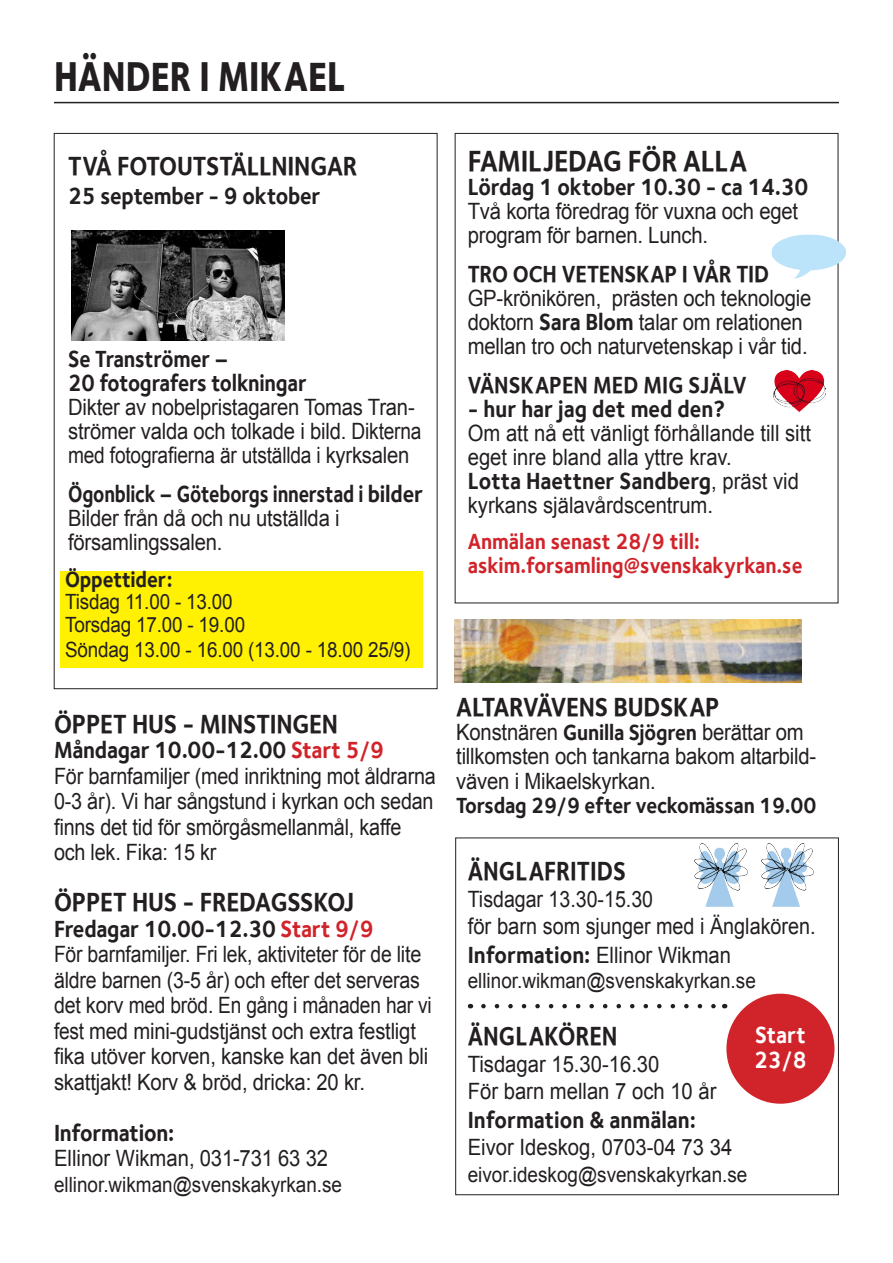
<style>
.page{position:relative;width:893px;height:1263px;background:#fff}
.page>*{position:absolute;margin:0;border:0;box-sizing:border-box;transform-origin:0 0}
.t1{font:42.9px "Foundry Sterling Extra Bld Expert";color:#231f20;scale:.82 1}
.t2{font:30px "Foundry Sterling Bold Expert";letter-spacing:-.01em;color:#231f20;scale:.9 1}
.t3{font:27px "Foundry Sterling Bold Expert";letter-spacing:-.01em;color:#231f20;scale:.9 1}
.t4{font:27px "Foundry Sterling Bold Expert";letter-spacing:-.01em;color:#231f20;scale:.87 1}
.t5{font:700 24px "Foundry Sterling";letter-spacing:-.01em;color:#231f20;scale:.9 1}
.t6{font:24px "Foundry Sterling Bold Expert";letter-spacing:-.005em;color:#231f20;scale:.9 1}
.t7{font:700 24px "Foundry Sterling";letter-spacing:-.01em;color:#231f20;scale:.87 1}
.t8{font:700 24px "Foundry Sterling";letter-spacing:-.01em;color:#231f20;scale:.81 1}
.t9{font:700 24px "Foundry Sterling";color:#fff;scale:.9 1}
.t10{font:22.5px/24px "Arial";letter-spacing:-.01em;color:#231f20;scale:.9 1}
.t11{font:22.5px/25.5px "Arial";letter-spacing:-.01em;color:#231f20;scale:.86 1}
.t12{font:22.5px/25.5px "Arial";letter-spacing:-.01em;color:#231f20;scale:.88 1}
.t13{font:700 22.5px/24px "Foundry Sterling";color:#d1232a;scale:.9 1}
.t14{font:700 22.5px "Foundry Sterling";letter-spacing:-.01em;color:#231f20;scale:.9 1}
.t15{font:22.5px "Arial";letter-spacing:-.01em;color:#231f20;scale:.87 1}
.t16{font:21px "Arial";color:#231f20;scale:.9 1}
.s1{color:#d1232a}
.s2{font-family:"Foundry Sterling";font-weight:700;font-size:24px}
.s3{font-family:"Arial";font-weight:400;font-size:22.5px}
.s4{font-family:"Foundry Sterling";font-weight:700}
</style>
<div class="page">
<div style="left:60px;top:571px;width:363px;height:96px;background:#fff101"></div>
<hr style="left:54px;top:102px;width:785px;height:1px;background:#231f20">
<div style="left:455px;top:838px;width:384px;height:357px;border:1px solid #231f20"></div>
<img style="left:694px;top:844px;width:53px;height:63px">
<img style="left:761px;top:844px;width:53px;height:63px">
<svg style="left:483px;top:1004px;width:233px;height:4px"></svg>
<div style="left:726px;top:994px;width:108px;height:110px;background:#d1232a;border-radius:50%"></div>
<img style="left:72px;top:230px;width:212px;height:110px">
<img style="left:455px;top:619px;width:346px;height:63px">
<img style="left:771px;top:224px;width:75px;height:61px">
<img style="left:774px;top:370px;width:51px;height:41px">
<p class="t1" style="left:54px;top:50px;width:358px">HÄNDER I MIKAEL</p>
<p class="t3" style="left:68px;top:150px;width:323px">TVÅ FOTOUTSTÄLLNINGAR</p>
<p class="t5" style="left:68px;top:181px;width:282px">25 september - 9 oktober</p>
<p class="t7" style="left:68px;top:345px;width:186px">Se Tranströmer –</p>
<p class="t7" style="left:68px;top:369px;width:276px">20 fotografers tolkningar</p>
<p class="t10" style="left:68px;top:396px;width:394px">Dikter av nobelpristagaren Tomas Tran&shy;strömer valda och tolkade i bild. Dikterna med fotografierna är utställda i kyrksalen</p>
<p class="t8" style="left:68px;top:480px;width:440px">Ögonblick – Göteborgs innerstad i bilder</p>
<p class="t10" style="left:68px;top:507px;width:303px">Bilder från då och nu utställda i församlingssalen.</p>
<p class="t14" style="left:65px;top:566px;width:121px">Öppettider:</p>
<p class="t16" style="left:65px;top:588px;width:188px">Tisdag 11.00 - 13.00</p>
<p class="t16" style="left:65px;top:611px;width:202px">Torsdag 17.00 - 19.00</p>
<p class="t16" style="left:65px;top:636px;width:385px">Söndag 13.00 - 16.00 (13.00 - 18.00 25/9)</p>
<p class="t3" style="left:54px;top:707px;width:317px">ÖPPET HUS - MINSTINGEN</p>
<p class="t5" style="left:54px;top:736px;width:368px">Måndagar 10.00-12.00 <span class="s1">Start 5/9</span></p>
<p class="t12" style="left:54px;top:763px;width:435px">För barnfamiljer (med inriktning mot åldrarna 0-3 år). Vi har sångstund i kyrkan och sedan finns det tid för smörgåsmellanmål, kaffe och lek. Fika: 15 kr</p>
<p class="t3" style="left:54px;top:886px;width:335px">ÖPPET HUS - FREDAGSSKOJ</p>
<p class="t5" style="left:54px;top:914px;width:357px">Fredagar 10.00-12.30 <span class="s1">Start 9/9</span></p>
<p class="t11" style="left:54px;top:942px;width:441px">För barnfamiljer. Fri lek, aktiviteter för de lite äldre barnen (3-5 år) och efter det serveras det korv med bröd. En gång i månaden har vi fest med mini-gudstjänst och extra festligt fika utöver korven, kanske kan det även bli skattjakt! Korv &amp; bröd, dricka: 20 kr.</p>
<p class="t5" style="left:54px;top:1118px;width:135px">Information:</p>
<p class="t10" style="left:54px;top:1146px;width:306px">Ellinor Wikman, 031-731 63 32</p>
<p class="t16" style="left:54px;top:1170px;width:322px">ellinor.wikman@svenskakyrkan.se</p>
<p class="t2" style="left:468px;top:143px;width:312px">FAMILJEDAG FÖR ALLA</p>
<p class="t5" style="left:468px;top:173px;width:380px">Lördag 1 oktober 10.30 - ca 14.30</p>
<p class="t10" style="left:468px;top:199px;width:369px">Två korta föredrag för vuxna och eget program för barnen. Lunch.</p>
<p class="t6" style="left:468px;top:260px;width:336px">TRO OCH VETENSKAP I VÅR TID</p>
<p class="t10" style="left:468px;top:286px;width:383px">GP-krönikören, prästen och teknologie doktorn <span class="s2">Sara Blom</span> talar om relationen mellan tro och naturvetenskap i vår tid.</p>
<p class="t6" style="left:468px;top:371px;width:311px">VÄNSKAPEN MED MIG SJÄLV</p>
<p class="t5" style="left:468px;top:395px;width:287px">- hur har jag det med den?</p>
<p class="t10" style="left:468px;top:421px;width:383px">Om att nå ett vänligt förhållande till sitt eget inre bland alla yttre krav.</p>
<p class="t5" style="left:468px;top:467px;width:370px">Lotta Haettner Sandberg<span class="s3">, präst vid</span></p>
<p class="t10" style="left:468px;top:493px;width:274px">kyrkans själavårdscentrum.</p>
<p class="t13" style="left:468px;top:529px;width:373px">Anmälan senast 28/9 till: askim.forsamling@svenskakyrkan.se</p>
<p class="t3" style="left:456px;top:691px;width:294px">ALTARVÄVENS BUDSKAP</p>
<p class="t10" style="left:456px;top:721px;width:401px">Konstnären <span class="s4">Gunilla Sjögren</span> berättar om tillkomsten och tankarna bakom altarbild&shy;väven i Mikaelskyrkan.</p>
<p class="t14" style="left:456px;top:791px;width:402px">Torsdag 29/9 efter veckomässan 19.00</p>
<p class="t4" style="left:468px;top:854px;width:183px">ÄNGLAFRITIDS</p>
<p class="t15" style="left:468px;top:884px;width:215px">Tisdagar 13.30-15.30</p>
<p class="t10" style="left:468px;top:914px;width:388px">för barn som sjunger med i Änglakören.</p>
<p class="t10" style="left:468px;top:943px;width:294px"><span class="s2">Information:</span> Ellinor Wikman</p>
<p class="t16" style="left:468px;top:967px;width:322px">ellinor.wikman@svenskakyrkan.se</p>
<p class="t4" style="left:468px;top:1020px;width:174px">ÄNGLAKÖREN</p>
<p class="t10" style="left:468px;top:1053px;width:215px">Tisdagar 15.30-16.30</p>
<p class="t10" style="left:468px;top:1080px;width:278px">För barn mellan 7 och 10 år</p>
<p class="t5" style="left:468px;top:1106px;width:255px">Information &amp; anmälan:</p>
<p class="t10" style="left:468px;top:1135px;width:295px">Eivor Ideskog, 0703-04 73 34</p>
<p class="t16" style="left:468px;top:1161px;width:312px">eivor.ideskog@svenskakyrkan.se</p>
<p class="t9" style="left:755px;top:1020px;width:58px">Start</p>
<p class="t9" style="left:754px;top:1046px;width:60px">23/8</p>
</div>
